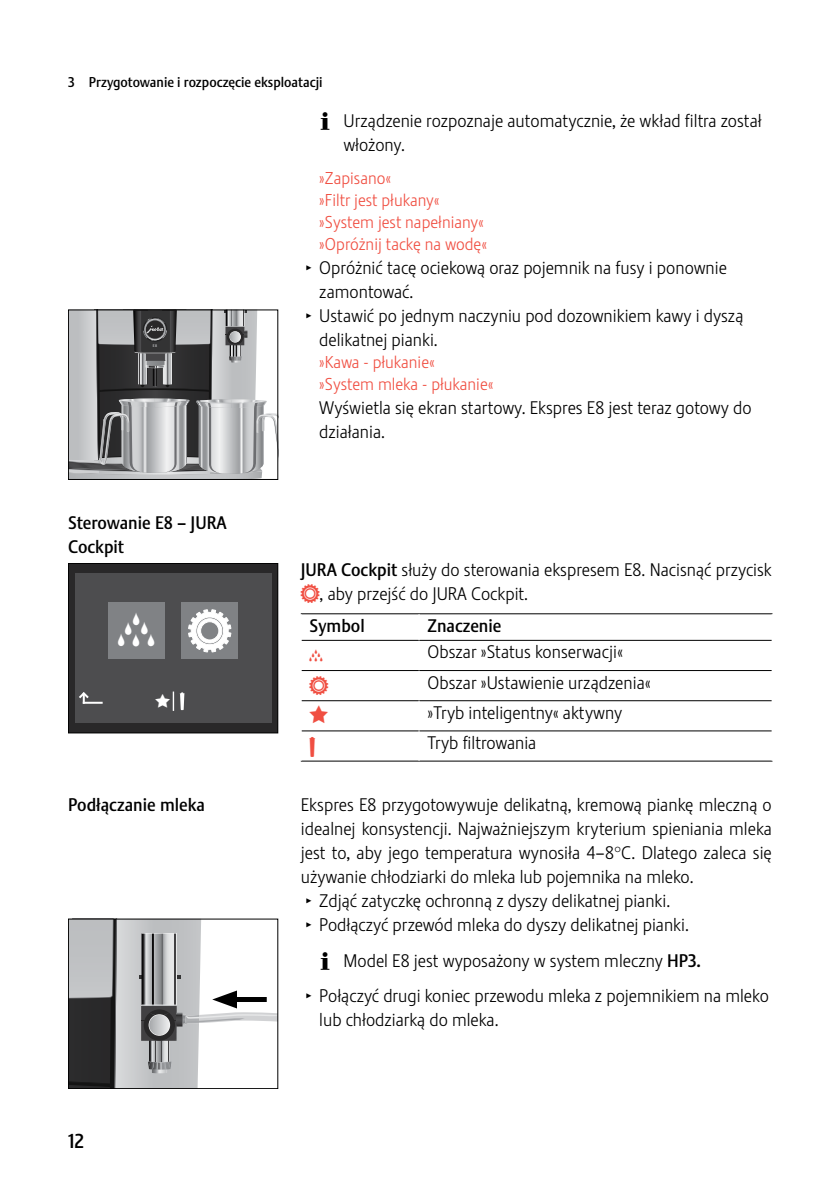
<style>
.page{position:relative;width:840px;height:1191px;background:#fff}
.page>*{position:absolute;margin:0;border:0;box-sizing:border-box;transform-origin:0 0}
.t1{font:50px "Jura Pict 2006";color:#fff}
.t2{font:20px "Stalemate Pro 2 J Medium";color:#000}
.t3{font:18px/24px "Stalemate Pro 2 J Light";color:#000}
.t4{font:18px/24px "Stalemate Pro 2 J Medium";color:#000}
.t5{font:18px "Jura Pict 2006";color:#f04f42}
.t6{font:17px/22px "Stalemate Pro 2 J Light";color:#f04f42}
.t7{font:14px "Stalemate Pro 2 J Medium";color:#000}
.t8{font:4.2px "Stalemate Pro 2 J Medium";color:#c7c8ca}
.s1{font-family:"Jura Pict 2006"}
.s2{font-family:"Jura Pict 2006";font-size:14px}
.s3{font-family:"Stalemate Pro 2 J Medium"}
.s4{font-family:"Jura Pict 2006";color:#f04f42}
</style>
<div class="page">
<hr style="left:300px;top:613px;width:119px;height:1px;background:#000">
<hr style="left:419px;top:613px;width:353px;height:1px;background:#000">
<hr style="left:301px;top:640px;width:118px;height:1px;background:#000">
<hr style="left:419px;top:640px;width:352px;height:1px;background:#000">
<hr style="left:301px;top:670px;width:118px;height:1px;background:#000">
<hr style="left:419px;top:670px;width:352px;height:1px;background:#000">
<hr style="left:301px;top:700px;width:118px;height:1px;background:#000">
<hr style="left:419px;top:700px;width:352px;height:1px;background:#000">
<hr style="left:301px;top:730px;width:118px;height:1px;background:#000">
<hr style="left:419px;top:730px;width:352px;height:1px;background:#000">
<hr style="left:300px;top:760px;width:119px;height:1px;background:#000">
<hr style="left:419px;top:760px;width:353px;height:1px;background:#000">
<hr style="left:418px;top:640px;width:1px;height:30px;background:#fff">
<hr style="left:300px;top:731px;width:1px;height:30px;background:#fff">
<hr style="left:418px;top:731px;width:1px;height:30px;background:#fff">
<hr style="left:771px;top:731px;width:1px;height:30px;background:#fff">
<svg style="left:70px;top:312px;width:206px;height:166px;background:#9b9c9e"></svg>
<div style="left:68px;top:310px;width:210px;height:170px;border:1px solid #000"></div>
<div style="left:68px;top:563px;width:209px;height:170px;background:#292829"></div>
<div style="left:68px;top:563px;width:210px;height:170px;border:1px solid #000"></div>
<div style="left:75px;top:573px;width:196px;height:150px;background:#4d4d4f"></div>
<hr style="left:83px;top:702px;width:20px;height:2px;background:#fff">
<svg style="left:79px;top:692px;width:11px;height:12px"></svg>
<div style="left:181px;top:603px;width:57px;height:56px;background:#808285"></div>
<svg style="left:188px;top:609px;width:43px;height:43px"></svg>
<div style="left:108px;top:603px;width:56px;height:56px;background:#808285"></div>
<svg style="left:68px;top:918px;width:210px;height:171px"></svg>
<svg style="left:172px;top:691px;width:13px;height:20px"></svg>
<p class="t7" style="left:68px;top:73px;width:256px">3 Przygotowanie i rozpoczęcie eksploatacji</p>
<p class="t8" style="left:153px;top:343px;width:6px">E8</p>
<p class="t4" style="left:68px;top:511px;width:160px">Sterowanie E8 – JURA<br>Cockpit</p>
<h1 class="t1" style="left:118px;top:600px;width:38px">c</h1>
<p class="t4" style="left:68px;top:793px;width:138px">Podłączanie mleka</p>
<p class="t2" style="left:68px;top:1129px;width:18px">12</p>
<p class="t3" style="left:343px;top:109px;width:419px;text-indent:-23px"><span class="s1">E</span> Urządzenie rozpoznaje automatycznie, że wkład filtra został włożony.</p>
<p class="t6" style="left:319px;top:167px;width:169px">»Zapisano«<br>»Filtr jest płukany« »System jest napełniany« »Opróżnij tackę na wodę«</p>
<p class="t3" style="left:306px;top:256px;width:422px"><span class="s2">T</span> Opróżnić tacę ociekową oraz pojemnik na fusy i ponownie</p>
<p class="t3" style="left:319px;top:280px;width:94px">zamontować.</p>
<p class="t3" style="left:306px;top:304px;width:438px"><span class="s2">T</span> Ustawić po jednym naczyniu pod dozownikiem kawy i dyszą</p>
<p class="t3" style="left:319px;top:328px;width:118px">delikatnej pianki.</p>
<p class="t6" style="left:319px;top:351px;width:175px">»Kawa - płukanie« »System mleka - płukanie«</p>
<p class="t3" style="left:319px;top:396px;width:433px">Wyświetla się ekran startowy. Ekspres E8 jest teraz gotowy do działania.</p>
<p class="t3" style="left:300px;top:557px;width:472px"><span class="s3">JURA Cockpit</span> służy do sterowania ekspresem E8. Nacisnąć przycisk <span class="s4">f</span>, aby przejść do JURA Cockpit.</p>
<p class="t4" style="left:309px;top:613px;width:57px">Symbol</p>
<p class="t4" style="left:427px;top:613px;width:75px">Znaczenie</p>
<p class="t5" style="left:309px;top:645px;width:15px">c</p>
<p class="t3" style="left:427px;top:640px;width:197px">Obszar »Status konserwacji«</p>
<p class="t5" style="left:309px;top:675px;width:20px">f</p>
<p class="t3" style="left:427px;top:670px;width:224px">Obszar »Ustawienie urządzenia«</p>
<p class="t5" style="left:309px;top:705px;width:20px">h</p>
<p class="t3" style="left:427px;top:700px;width:196px">»Tryb inteligentny« aktywny</p>
<p class="t5" style="left:309px;top:735px;width:7px">$</p>
<p class="t3" style="left:427px;top:730px;width:110px">Tryb filtrowania</p>
<p class="t3" style="left:300px;top:793px;width:472px">Ekspres E8 przygotowywuje delikatną, kremową piankę mleczną o</p>
<p class="t3" style="left:300px;top:817px;width:472px">idealnej konsystencji. Najważniejszym kryterium spieniania mleka</p>
<p class="t3" style="left:300px;top:841px;width:472px">jest to, aby jego temperatura wynosiła 4–8°C. Dlatego zaleca się</p>
<p class="t3" style="left:300px;top:865px;width:392px">używanie chłodziarki do mleka lub pojemnika na mleko.</p>
<p class="t3" style="left:306px;top:889px;width:363px"><span class="s2">T</span> Zdjąć zatyczkę ochronną z dyszy delikatnej pianki.</p>
<p class="t3" style="left:306px;top:913px;width:382px"><span class="s2">T</span> Podłączyć przewód mleka do dyszy delikatnej pianki.</p>
<p class="t3" style="left:306px;top:943px;width:463px;line-height:35.4px;text-indent:14px"><span class="s1">E</span> Model E8 jest wyposażony w system mleczny <span class="s3">HP3.<br></span><span class="s2">T</span> Połączyć drugi koniec przewodu mleka z pojemnikiem na mleko</p>
<p class="t3" style="left:319px;top:1008px;width:179px">lub chłodziarką do mleka.</p>
</div>
